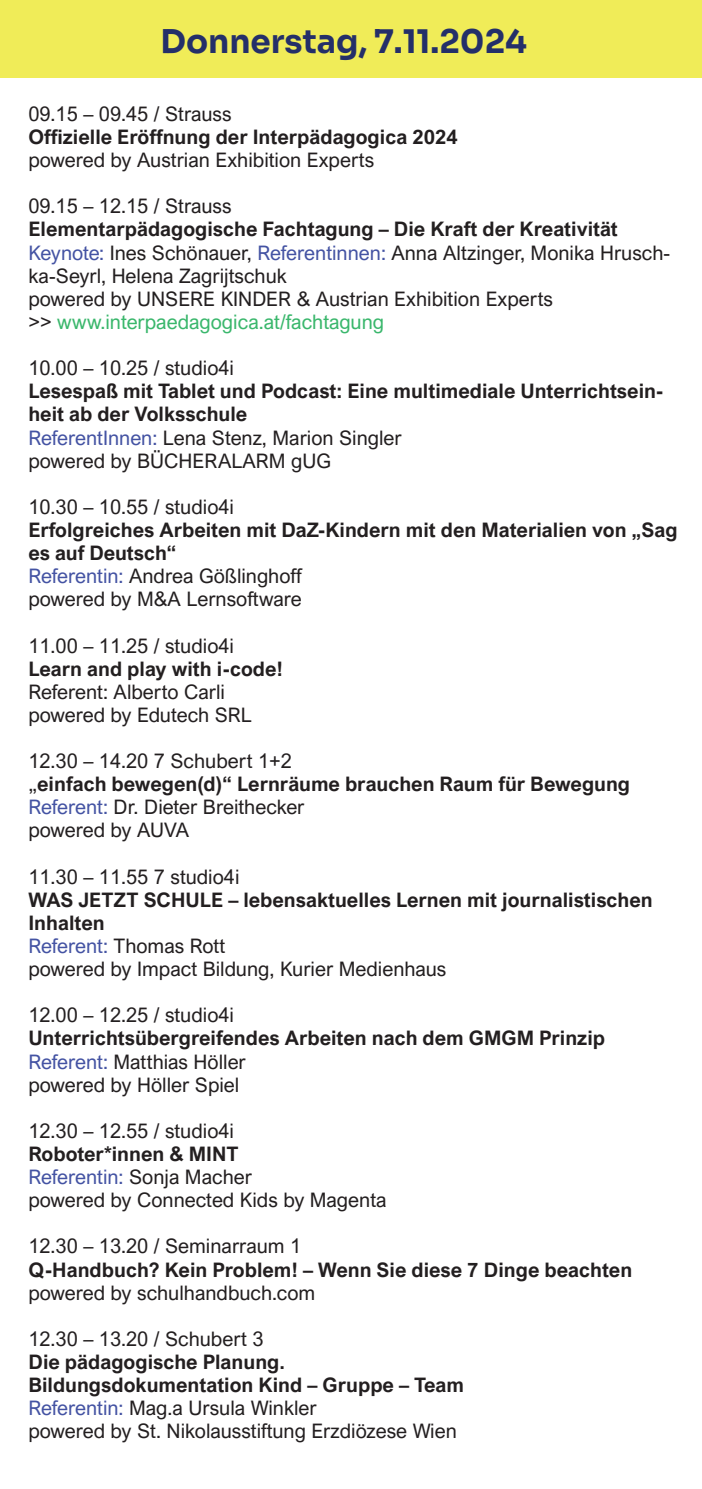
<style>
.page{position:relative;width:702px;height:1489px;background:#fff}
.page>*{position:absolute;margin:0;border:0;box-sizing:border-box;transform-origin:0 0}
.t1{font:700 32.5px "Sora";color:#242f69}
.t2{font:700 20px/23px "Arial Nova";color:#231f20}
.t3{font:20px/23px "Arial Nova";color:#231f20}
.s1{font-weight:700}
.s2{color:#4453a3}
.s3{color:#3ab76c}
.s4{font-weight:400;color:#4453a3}
.s5{font-weight:400}
</style>
<div class="page">
<div style="left:0;top:0;width:702px;height:78px;background:#f0ec58"></div>
<h1 class="t1" style="left:161px;top:14px;width:368px">Donnerstag, 7.11.2024</h1>
<p class="t3" style="left:28px;top:102px;width:205px">09.15 – 09.45 / Strauss</p>
<p class="t2" style="left:28px;top:125px;width:431px">Offizielle Eröffnung der Interpädagogica 2024</p>
<p class="t3" style="left:28px;top:148px;width:347px">powered by Austrian Exhibition Experts</p>
<p class="t3" style="left:28px;top:195px;width:205px">09.15 – 12.15 / Strauss</p>
<p class="t3" style="left:28px;top:218px;width:643px"><span class="s1">Elementarpädagogische Fachtagung – Die Kraft der Kreativität </span><span class="s2">Keynote:</span> Ines Schönauer, <span class="s2">Referentinnen:</span> Anna Altzinger, Monika Hrusch&shy;ka-Seyrl, Helena Zagrijtschuk<br>powered by UNSERE KINDER &amp; Austrian Exhibition Experts<br>&gt;&gt; <span class="s3">www.interpaedagogica.at/fachtagung</span></p>
<p class="t3" style="left:28px;top:356px;width:207px">10.00 – 10.25 / studio4i</p>
<p class="t2" style="left:28px;top:379px;width:636px">Lesespaß mit Tablet und Podcast: Eine multimediale Unterrichtsein&shy;heit ab der Volksschule<br><span class="s4">ReferentInnen:</span> <span class="s5">Lena Stenz, Marion Singler<br>powered by BÜCHERALARM gUG</span></p>
<p class="t3" style="left:28px;top:495px;width:207px">10.30 – 10.55 / studio4i</p>
<p class="t2" style="left:28px;top:518px;width:650px">Erfolgreiches Arbeiten mit DaZ-Kindern mit den Materialien von „Sag es auf Deutsch“<br><span class="s4">Referentin:</span> <span class="s5">Andrea Gößlinghoff<br>powered by M&amp;A Lernsoftware</span></p>
<p class="t3" style="left:28px;top:634px;width:207px">11.00 – 11.25 / studio4i</p>
<p class="t2" style="left:28px;top:657px;width:256px">Learn and play with i-code!</p>
<p class="t3" style="left:28px;top:680px;width:225px">Referent: Alberto Carli powered by Edutech SRL</p>
<p class="t3" style="left:28px;top:749px;width:603px">12.30 – 14.20 7 Schubert 1+2<br>„<span class="s1">einfach bewegen(d)“ Lernräume brauchen Raum für Bewegung </span><span class="s2">Referent:</span> Dr. Dieter Breithecker<br>powered by AUVA</p>
<p class="t3" style="left:28px;top:865px;width:213px">11.30 – 11.55 7 studio4i</p>
<p class="t2" style="left:28px;top:888px;width:626px">WAS JETZT SCHULE – lebensaktuelles Lernen mit journalistischen Inhalten<br><span class="s4">Referent:</span> <span class="s5">Thomas Rott<br>powered by Impact Bildung, Kurier Medienhaus</span></p>
<p class="t3" style="left:28px;top:1003px;width:207px">12.00 – 12.25 / studio4i</p>
<p class="t2" style="left:28px;top:1026px;width:578px">Unterrichtsübergreifendes Arbeiten nach dem GMGM Prinzip<br><span class="s4">Referent:</span> <span class="s5">Matthias Höller<br>powered by Höller Spiel</span></p>
<p class="t3" style="left:28px;top:1119px;width:207px">12.30 – 12.55 / studio4i</p>
<p class="t3" style="left:28px;top:1142px;width:360px"><span class="s1">Roboter*innen &amp; MINT<br></span><span class="s2">Referentin:</span> Sonja Macher<br>powered by Connected Kids by Magenta</p>
<p class="t3" style="left:28px;top:1234px;width:274px">12.30 – 13.20 / Seminarraum 1</p>
<p class="t2" style="left:28px;top:1257px;width:605px">Q-Handbuch? Kein Problem! – Wenn Sie diese 7 Dinge beachten</p>
<p class="t3" style="left:28px;top:1280px;width:288px">powered by schulhandbuch.com</p>
<p class="t3" style="left:28px;top:1327px;width:237px">12.30 – 13.20 / Schubert 3</p>
<p class="t2" style="left:28px;top:1350px;width:437px">Die pädagogische Planung.<br>Bildungsdokumentation Kind – Gruppe – Team <span class="s4">Referentin:</span> <span class="s5">Mag.a Ursula Winkler<br>powered by St. Nikolausstiftung Erzdiözese Wien</span></p>
</div>
